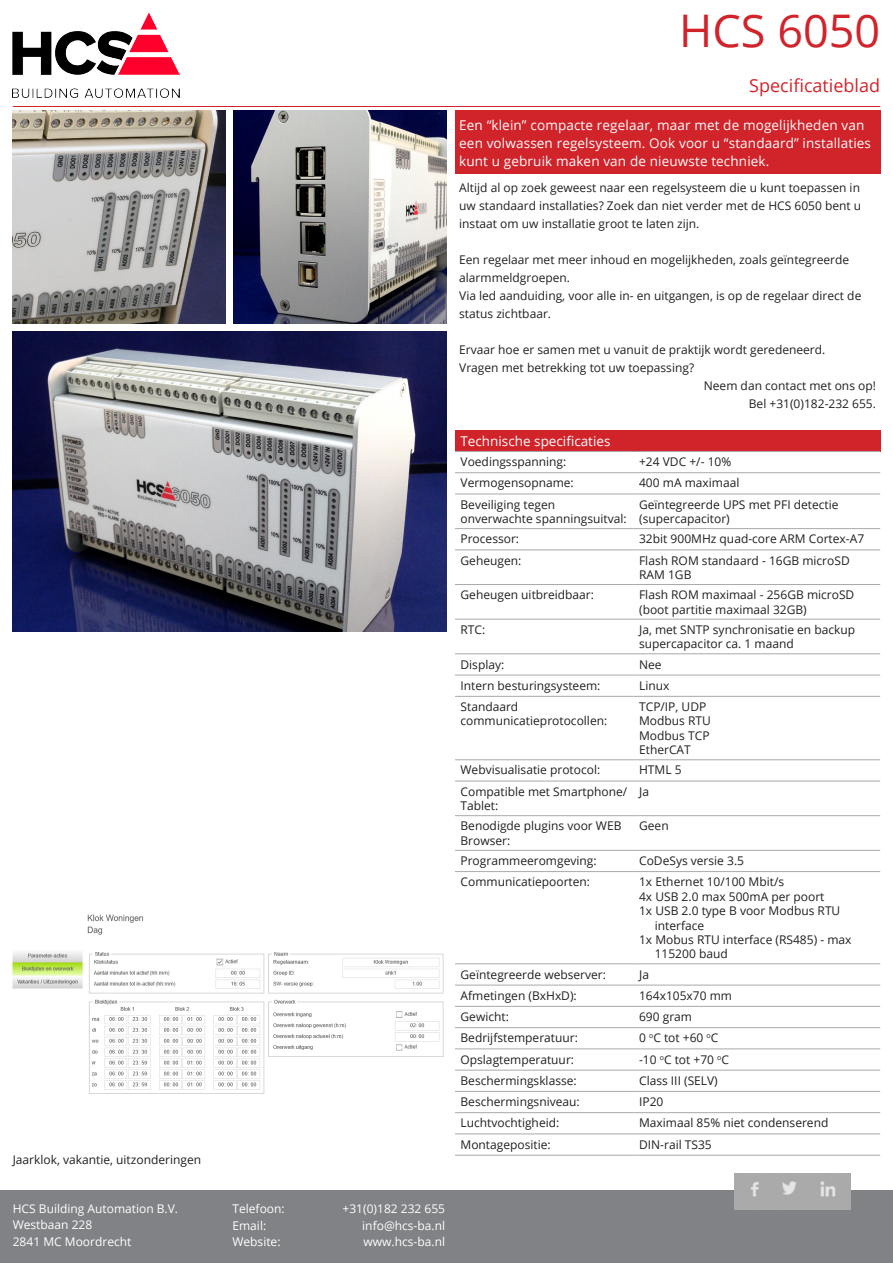
<style>
.page{position:relative;width:893px;height:1263px;background:#fff}
.page>*{position:absolute;margin:0;border:0;box-sizing:border-box;transform-origin:0 0}
.t1{font:45px "Open Sans";color:#d1232a}
.t2{font:18px "Open Sans";color:#d1232a}
.t3{font:13.5px/18px "Open Sans";letter-spacing:.01em;color:#fff}
.t4{font:12px/14.4px "Open Sans";color:#231f20}
.t5{font:12px "Open Sans";color:#fff}
</style>
<div class="page">
<div style="left:455px;top:111px;width:425px;height:63px;background:#d1232a"></div>
<img style="left:13px;top:13px;width:167px;height:85px">
<div style="left:0;top:1191px;width:893px;height:72px;background:#808285"></div>
<hr style="left:13px;top:106px;width:867px;height:1px;background:#d1232a">
<img style="left:13px;top:332px;width:433px;height:299px">
<img style="left:234px;top:111px;width:212px;height:212px">
<img style="left:13px;top:111px;width:212px;height:212px">
<div style="left:455px;top:430px;width:425px;height:21px;background:#d1232a"></div>
<hr style="left:455px;top:451px;width:179px;height:1px;background:#a8a9ad">
<hr style="left:634px;top:451px;width:246px;height:1px;background:#a8a9ad">
<hr style="left:455px;top:472px;width:179px;height:1px;background:#a8a9ad">
<hr style="left:634px;top:472px;width:246px;height:1px;background:#a8a9ad">
<hr style="left:455px;top:494px;width:179px;height:1px;background:#a8a9ad">
<hr style="left:634px;top:494px;width:246px;height:1px;background:#a8a9ad">
<hr style="left:455px;top:528px;width:179px;height:1px;background:#a8a9ad">
<hr style="left:634px;top:528px;width:246px;height:1px;background:#a8a9ad">
<hr style="left:455px;top:550px;width:179px;height:1px;background:#a8a9ad">
<hr style="left:634px;top:550px;width:246px;height:1px;background:#a8a9ad">
<hr style="left:455px;top:584px;width:179px;height:1px;background:#a8a9ad">
<hr style="left:634px;top:584px;width:246px;height:1px;background:#a8a9ad">
<hr style="left:455px;top:619px;width:179px;height:1px;background:#a8a9ad">
<hr style="left:634px;top:619px;width:246px;height:1px;background:#a8a9ad">
<hr style="left:455px;top:653px;width:179px;height:1px;background:#a8a9ad">
<hr style="left:634px;top:653px;width:246px;height:1px;background:#a8a9ad">
<hr style="left:455px;top:675px;width:179px;height:1px;background:#a8a9ad">
<hr style="left:634px;top:675px;width:246px;height:1px;background:#a8a9ad">
<hr style="left:455px;top:696px;width:179px;height:1px;background:#a8a9ad">
<hr style="left:634px;top:696px;width:246px;height:1px;background:#a8a9ad">
<hr style="left:455px;top:759px;width:179px;height:1px;background:#a8a9ad">
<hr style="left:634px;top:759px;width:246px;height:1px;background:#a8a9ad">
<hr style="left:455px;top:781px;width:179px;height:1px;background:#a8a9ad">
<hr style="left:634px;top:781px;width:246px;height:1px;background:#a8a9ad">
<hr style="left:455px;top:815px;width:179px;height:1px;background:#a8a9ad">
<hr style="left:634px;top:815px;width:246px;height:1px;background:#a8a9ad">
<hr style="left:455px;top:850px;width:179px;height:1px;background:#a8a9ad">
<hr style="left:634px;top:850px;width:246px;height:1px;background:#a8a9ad">
<hr style="left:455px;top:871px;width:179px;height:1px;background:#a8a9ad">
<hr style="left:634px;top:871px;width:246px;height:1px;background:#a8a9ad">
<hr style="left:455px;top:963px;width:179px;height:1px;background:#a8a9ad">
<hr style="left:634px;top:963px;width:246px;height:1px;background:#a8a9ad">
<hr style="left:455px;top:985px;width:179px;height:1px;background:#a8a9ad">
<hr style="left:634px;top:985px;width:246px;height:1px;background:#a8a9ad">
<hr style="left:455px;top:1006px;width:179px;height:1px;background:#a8a9ad">
<hr style="left:634px;top:1006px;width:246px;height:1px;background:#a8a9ad">
<hr style="left:455px;top:1027px;width:179px;height:1px;background:#a8a9ad">
<hr style="left:634px;top:1027px;width:246px;height:1px;background:#a8a9ad">
<hr style="left:455px;top:1048px;width:179px;height:1px;background:#a8a9ad">
<hr style="left:634px;top:1048px;width:246px;height:1px;background:#a8a9ad">
<hr style="left:455px;top:1070px;width:179px;height:1px;background:#a8a9ad">
<hr style="left:634px;top:1070px;width:246px;height:1px;background:#a8a9ad">
<hr style="left:455px;top:1091px;width:179px;height:1px;background:#a8a9ad">
<hr style="left:634px;top:1091px;width:246px;height:1px;background:#a8a9ad">
<hr style="left:455px;top:1112px;width:179px;height:1px;background:#a8a9ad">
<hr style="left:634px;top:1112px;width:246px;height:1px;background:#a8a9ad">
<hr style="left:455px;top:1134px;width:179px;height:1px;background:#a8a9ad">
<hr style="left:634px;top:1134px;width:246px;height:1px;background:#a8a9ad">
<hr style="left:455px;top:1155px;width:179px;height:1px;background:#a8a9ad">
<hr style="left:634px;top:1155px;width:246px;height:1px;background:#a8a9ad">
<img style="left:735px;top:1173px;width:115px;height:36px">
<img style="left:13px;top:914px;width:431px;height:180px">
<p class="t4" style="left:13px;top:1152px;width:190px">Jaarklok, vakantie, uitzonderingen</p>
<p class="t5" style="left:13px;top:1200px;width:167px">HCS Building Automation B.V.</p>
<p class="t5" style="left:13px;top:1217px;width:81px">Westbaan 228</p>
<p class="t5" style="left:13px;top:1233px;width:120px">2841 MC Moordrecht</p>
<p class="t1" style="left:679px;top:0;width:202px">HCS 6050</p>
<p class="t2" style="left:749px;top:73px;width:133px">Specificatieblad</p>
<p class="t3" style="left:459px;top:115px;width:413px">Een “klein” compacte regelaar, maar met de mogelijkheden van een volwassen regelsysteem. Ook voor u “standaard” installaties kunt u gebruik maken van de nieuwste techniek.</p>
<p class="t4" style="left:459px;top:178px;width:404px;line-height:18px;text-align:justify">Altijd al op zoek geweest naar een regelsysteem die u kunt toepassen in uw standaard installaties? Zoek dan niet verder met de HCS 6050 bent u instaat om uw installatie groot te laten zijn.</p>
<p class="t4" style="left:459px;top:250px;width:391px;line-height:18px">Een regelaar met meer inhoud en mogelijkheden, zoals geïntegreerde alarmmeldgroepen.</p>
<p class="t4" style="left:459px;top:286px;width:404px;line-height:18px">Via led aanduiding, voor alle in- en uitgangen, is op de regelaar direct de status zichtbaar.</p>
<p class="t4" style="left:459px;top:342px;width:368px">Ervaar hoe er samen met u vanuit de praktijk wordt geredeneerd.</p>
<p class="t4" style="left:459px;top:360px;width:236px">Vragen met betrekking tot uw toepassing?</p>
<p class="t4" style="left:704px;top:378px;width:174px">Neem dan contact met ons op!</p>
<p class="t4" style="left:749px;top:396px;width:129px">Bel +31(0)182-232 655.</p>
<p class="t3" style="left:460px;top:432px;width:151px">Technische specificaties</p>
<p class="t4" style="left:460px;top:454px;width:107px">Voedingsspanning:</p>
<p class="t4" style="left:639px;top:454px;width:94px">+24 VDC +/- 10%</p>
<p class="t4" style="left:460px;top:476px;width:115px">Vermogensopname:</p>
<p class="t4" style="left:639px;top:476px;width:102px">400 mA maximaal</p>
<p class="t4" style="left:460px;top:497px;width:168px">Beveiliging tegen onverwachte spanningsuitval:</p>
<p class="t4" style="left:639px;top:497px;width:201px">Geïntegreerde UPS met PFI detectie (supercapacitor)</p>
<p class="t4" style="left:460px;top:531px;width:60px">Processor:</p>
<p class="t4" style="left:639px;top:531px;width:227px">32bit 900MHz quad-core ARM Cortex-A7</p>
<p class="t4" style="left:460px;top:553px;width:62px">Geheugen:</p>
<p class="t4" style="left:639px;top:553px;width:212px">Flash ROM standaard - 16GB microSD</p>
<p class="t4" style="left:639px;top:567px;width:54px">RAM 1GB</p>
<p class="t4" style="left:460px;top:587px;width:135px">Geheugen uitbreidbaar:</p>
<p class="t4" style="left:639px;top:587px;width:217px">Flash ROM maximaal - 256GB microSD (boot partitie maximaal 32GB)</p>
<p class="t4" style="left:460px;top:622px;width:26px">RTC:</p>
<p class="t4" style="left:639px;top:622px;width:218px">Ja, met SNTP synchronisatie en backup supercapacitor ca. 1 maand</p>
<p class="t4" style="left:460px;top:657px;width:45px">Display:</p>
<p class="t4" style="left:639px;top:657px;width:24px">Nee</p>
<p class="t4" style="left:460px;top:678px;width:141px">Intern besturingsysteem:</p>
<p class="t4" style="left:639px;top:678px;width:32px">Linux</p>
<p class="t4" style="left:460px;top:699px;width:148px">Standaard communicatieprotocollen:</p>
<p class="t4" style="left:639px;top:699px;width:69px">TCP/IP, UDP</p>
<p class="t4" style="left:639px;top:713px;width:73px">Modbus RTU</p>
<p class="t4" style="left:639px;top:728px;width:72px">Modbus TCP</p>
<p class="t4" style="left:639px;top:742px;width:53px">EtherCAT</p>
<p class="t4" style="left:460px;top:763px;width:141px">Webvisualisatie protocol:</p>
<p class="t4" style="left:639px;top:763px;width:44px">HTML 5</p>
<p class="t4" style="left:460px;top:784px;width:168px">Compatible met Smartphone/<br>Tablet:</p>
<p class="t4" style="left:639px;top:784px;width:11px">Ja</p>
<p class="t4" style="left:460px;top:818px;width:162px">Benodigde plugins voor WEB<br>Browser:</p>
<p class="t4" style="left:639px;top:818px;width:31px">Geen</p>
<p class="t4" style="left:460px;top:853px;width:138px">Programmeeromgeving:</p>
<p class="t4" style="left:639px;top:853px;width:106px">CoDeSys versie 3.5</p>
<p class="t4" style="left:460px;top:874px;width:131px">Communicatiepoorten:</p>
<p class="t4" style="left:639px;top:874px;width:147px">1x Ethernet 10/100 Mbit/s</p>
<p class="t4" style="left:639px;top:889px;width:187px">4x USB 2.0 max 500mA per poort</p>
<p class="t4" style="left:639px;top:903px;width:203px">1x USB 2.0 type B voor Modbus RTU</p>
<p class="t4" style="left:655px;top:918px;width:51px">interface</p>
<p class="t4" style="left:639px;top:932px;width:214px">1x Mobus RTU interface (RS485) - max</p>
<p class="t4" style="left:655px;top:946px;width:75px">115200 baud</p>
<p class="t4" style="left:460px;top:967px;width:147px">Geïntegreerde webserver:</p>
<p class="t4" style="left:639px;top:967px;width:11px">Ja</p>
<p class="t4" style="left:460px;top:988px;width:118px">Afmetingen (BxHxD):</p>
<p class="t4" style="left:639px;top:988px;width:94px">164x105x70 mm</p>
<p class="t4" style="left:460px;top:1009px;width:50px">Gewicht:</p>
<p class="t4" style="left:639px;top:1009px;width:55px">690 gram</p>
<p class="t4" style="left:460px;top:1030px;width:119px">Bedrijfstemperatuur:</p>
<p class="t4" style="left:639px;top:1030px;width:81px">0 <sup>o</sup>C tot +60 <sup>o</sup>C</p>
<p class="t4" style="left:460px;top:1052px;width:115px">Opslagtemperatuur:</p>
<p class="t4" style="left:639px;top:1052px;width:91px">-10 <sup>o</sup>C tot +70 <sup>o</sup>C</p>
<p class="t4" style="left:460px;top:1073px;width:118px">Beschermingsklasse:</p>
<p class="t4" style="left:639px;top:1073px;width:80px">Class III (SELV)</p>
<p class="t4" style="left:460px;top:1094px;width:121px">Beschermingsniveau:</p>
<p class="t4" style="left:639px;top:1094px;width:26px">IP20</p>
<p class="t4" style="left:460px;top:1115px;width:100px">Luchtvochtigheid:</p>
<p class="t4" style="left:639px;top:1115px;width:191px">Maximaal 85% niet condenserend</p>
<p class="t4" style="left:460px;top:1137px;width:92px">Montagepositie:</p>
<p class="t4" style="left:639px;top:1137px;width:74px">DIN-rail TS35</p>
<p class="t5" style="left:232px;top:1201px;width:54px">Telefoon:</p>
<p class="t5" style="left:343px;top:1201px;width:104px">+31(0)182 232 655</p>
<p class="t5" style="left:232px;top:1217px;width:35px">Email:</p>
<p class="t5" style="left:362px;top:1217px;width:84px">info@hcs-ba.nl</p>
<p class="t5" style="left:232px;top:1234px;width:50px">Website:</p>
<p class="t5" style="left:364px;top:1234px;width:83px">www.hcs-ba.nl</p>
</div>
